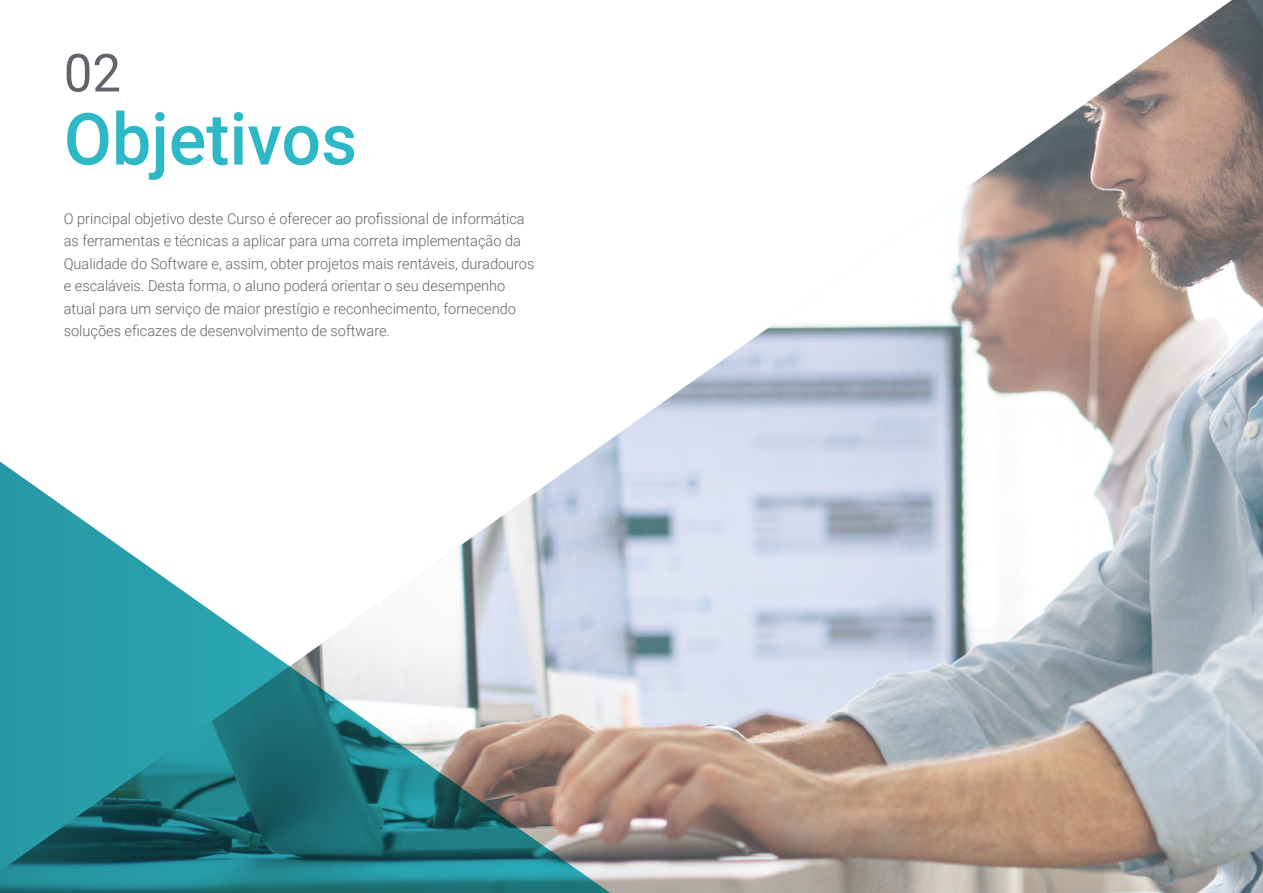
<style>
.page{position:relative;width:1263px;height:893px;background:#fff}
.page>*{position:absolute;margin:0;border:0;box-sizing:border-box;transform-origin:0 0}
.t1{font:500 72px "Roboto";color:#2db8c5}
.t2{font:52.5px "Roboto";color:#61646a}
.t3{font:300 15px/22.5px "Roboto";color:#61646a}
</style>
<div class="page">
<img style="left:601px;top:0;width:662px;height:893px">
<svg style="left:0;top:446px;width:640px;height:447px"></svg>
<h2 class="t2" style="left:64px;top:36px;width:59px">02</h2>
<h1 class="t1" style="left:64px;top:89px;width:295px">Objetivos</h1>
<p class="t3" style="left:64px;top:207px;width:472px">O principal objetivo deste Curso é oferecer ao profissional de informática as ferramentas e técnicas a aplicar para uma correta implementação da Qualidade do Software e, assim, obter projetos mais rentáveis, duradouros e escaláveis. Desta forma, o aluno poderá orientar o seu desempenho atual para um serviço de maior prestígio e reconhecimento, fornecendo soluções eficazes de desenvolvimento de software.</p>
</div>
